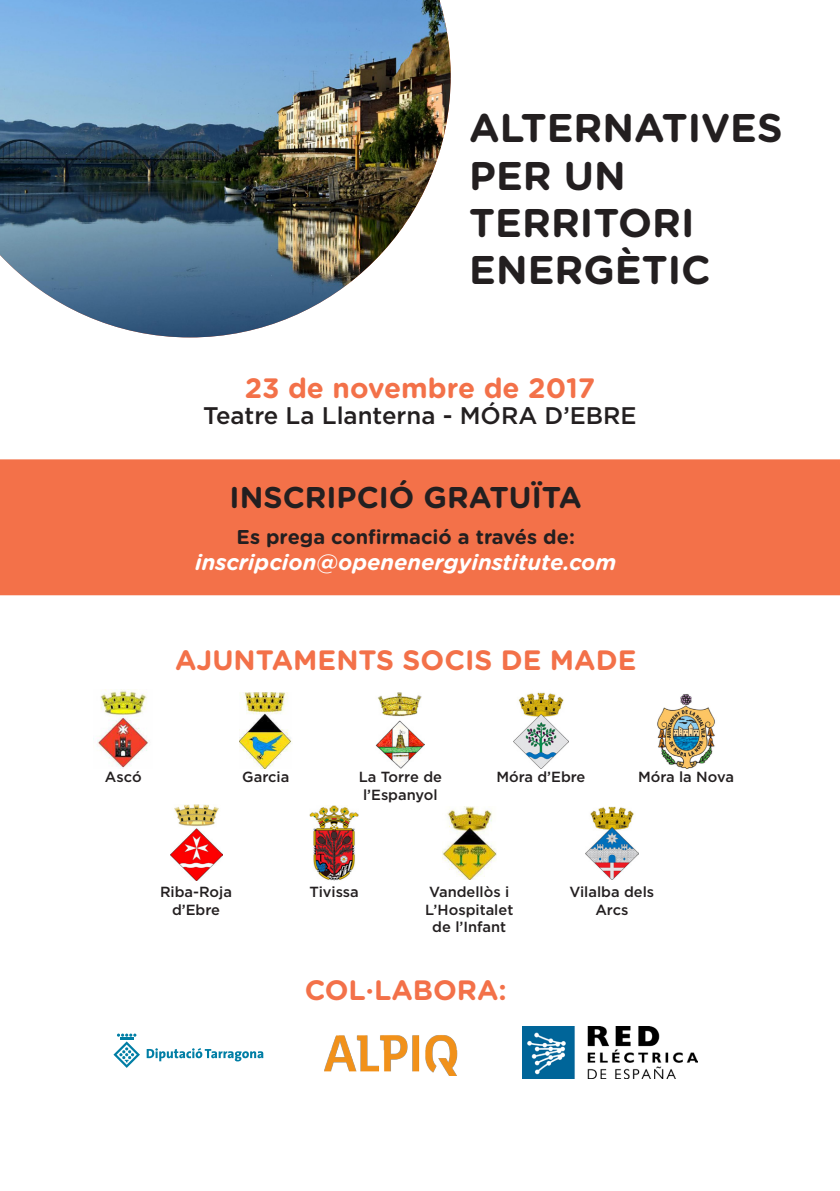
<style>
.page{position:relative;width:840px;height:1191px;background:#fff}
.page>*{position:absolute;margin:0;border:0;box-sizing:border-box;transform-origin:0 0}
.t1{font:700 40px "Gotham Rounded";color:#231f20}
.t2{font:700 30px "Gotham Rounded";color:#231f20}
.t3{font:700 28px "Gotham Rounded";color:#f37149}
.t4{font:500 24px "Gotham HTF";color:#231f20}
.t5{font:italic 700 22px "Gotham Rounded";color:#fff}
.t6{font:700 20px "Gotham Rounded";color:#231f20}
.t7{font:500 14.6px/17.6px "Gotham HTF";color:#231f20;text-align:center}
</style>
<div class="page">
<div style="left:0;top:460px;width:839px;height:134px;background:#f37149"></div>
<div style="left:0;top:459px;width:839px;height:136px;border:2px solid #f37149"></div>
<img style="left:0;top:0;width:450px;height:337px">
<img style="left:93px;top:690px;width:55px;height:78px">
<img style="left:239px;top:692px;width:53px;height:76px">
<img style="left:513px;top:692px;width:55px;height:76px">
<img style="left:657px;top:694px;width:58px;height:74px">
<img style="left:375px;top:692px;width:50px;height:76px">
<img style="left:309px;top:806px;width:49px;height:74px">
<img style="left:170px;top:805px;width:52px;height:76px">
<img style="left:442px;top:806px;width:54px;height:74px">
<img style="left:585px;top:806px;width:53px;height:74px">
<img style="left:324px;top:1035px;width:134px;height:40px">
<img style="left:522px;top:1026px;width:174px;height:52px">
<svg style="left:113px;top:1033px;width:27px;height:34px"></svg>
<svg style="left:147px;top:1048px;width:116px;height:13px"></svg>
<p class="t1" style="left:469px;top:99px;width:315px">ALTERNATIVES</p>
<p class="t1" style="left:469px;top:146px;width:158px">PER UN</p>
<p class="t1" style="left:469px;top:194px;width:227px">TERRITORI</p>
<p class="t1" style="left:469px;top:241px;width:243px">ENERGÈTIC</p>
<p class="t3" style="left:245px;top:367px;width:352px">23 de novembre de 2017</p>
<p class="t4" style="left:203px;top:401px;width:434px">Teatre La Llanterna - MÓRA D’EBRE</p>
<p class="t2" style="left:229px;top:476px;width:353px">INSCRIPCIÓ GRATUÏTA</p>
<p class="t6" style="left:236px;top:522px;width:339px">Es prega confirmació a través de:</p>
<p class="t5" style="left:195px;top:546px;width:422px">inscripcion@openenergyinstitute.com</p>
<p class="t3" style="left:175px;top:640px;width:462px">AJUNTAMENTS SOCIS DE MADE</p>
<p class="t7" style="left:105px;top:768px;width:38px">Ascó</p>
<p class="t7" style="left:242px;top:768px;width:49px">Garcia</p>
<p class="t7" style="left:358px;top:768px;width:85px;text-align:left">La Torre de l’Espanyol</p>
<p class="t7" style="left:496px;top:768px;width:90px">Móra d’Ebre</p>
<p class="t7" style="left:637px;top:768px;width:97px">Móra la Nova</p>
<p class="t7" style="left:160px;top:883px;width:73px">Riba-Roja d’Ebre</p>
<p class="t7" style="left:309px;top:883px;width:51px">Tivissa</p>
<p class="t7" style="left:425px;top:883px;width:90px">Vandellòs i<br>L’Hospitalet de l’Infant</p>
<p class="t7" style="left:569px;top:883px;width:86px">Vilalba dels<br>Arcs</p>
<p class="t3" style="left:304px;top:969px;width:204px">COL·LABORA:</p>
</div>
